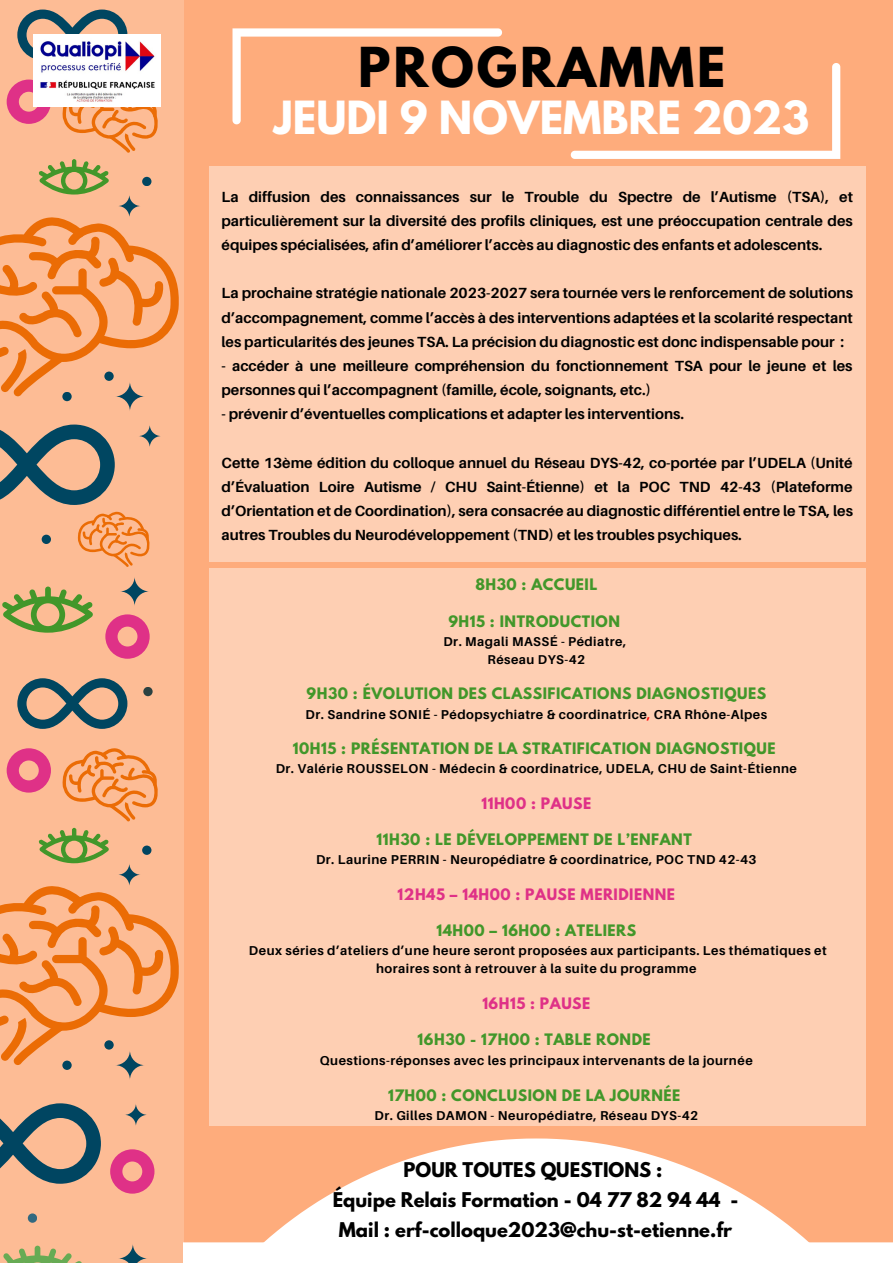
<style>
.page{position:relative;width:893px;height:1263px;background:#feac7c}
.page>*{position:absolute;margin:0;border:0;box-sizing:border-box;transform-origin:0 0}
.t1{font:700 48.75px "League Spartan";letter-spacing:.06em;color:#000}
.t2{font:700 40.5px "League Spartan";color:#fff}
.t3{font:700 18px/29.8px "League Spartan";color:#000;text-align:center}
.t4{font:700 14.7px/24.2px "Aileron";color:#000;text-align:justify}
.t5{font:700 14.02px "League Spartan";letter-spacing:.035em;color:#42972a}
.t6{font:700 14.02px "League Spartan";letter-spacing:.035em;color:#df3187}
.t7{font:700 12.83px/18px "Aileron";letter-spacing:.035em;color:#000;text-align:center}
.s1{color:#f00}
</style>
<div class="page">
<div style="left:0;top:0;width:158px;height:1263px;background:#fdbc95"></div>
<svg style="left:7px;top:0;width:177px;height:1263px"></svg>
<svg style="left:124px;top:1103px;width:23px;height:23px"></svg>
<svg style="left:118px;top:1243px;width:30px;height:20px"></svg>
<svg style="left:0;top:1103px;width:101px;height:81px"></svg>
<svg style="left:39px;top:159px;width:70px;height:36px"></svg>
<svg style="left:62px;top:107px;width:96px;height:46px"></svg>
<svg style="left:0;top:217px;width:179px;height:179px"></svg>
<svg style="left:2px;top:586px;width:91px;height:47px"></svg>
<svg style="left:78px;top:512px;width:72px;height:55px"></svg>
<svg style="left:7px;top:80px;width:44px;height:44px"></svg>
<svg style="left:105px;top:614px;width:45px;height:45px"></svg>
<div style="left:142px;top:177px;width:9px;height:9px;background:#004661;border-radius:50%"></div>
<div style="left:62px;top:392px;width:10px;height:9px;background:#004560;border-radius:50%"></div>
<div style="left:42px;top:535px;width:9px;height:9px;background:#004661;border-radius:50%"></div>
<svg style="left:118px;top:194px;width:23px;height:24px"></svg>
<svg style="left:138px;top:424px;width:23px;height:24px"></svg>
<div style="left:104px;top:372px;width:10px;height:9px;background:#004560;border-radius:50%"></div>
<svg style="left:115px;top:381px;width:30px;height:30px"></svg>
<svg style="left:120px;top:576px;width:29px;height:30px"></svg>
<svg style="left:0;top:424px;width:115px;height:81px"></svg>
<svg style="left:17px;top:10px;width:110px;height:50px"></svg>
<svg style="left:39px;top:828px;width:70px;height:35px"></svg>
<svg style="left:62px;top:748px;width:96px;height:73px"></svg>
<svg style="left:0;top:886px;width:179px;height:179px"></svg>
<svg style="left:7px;top:748px;width:44px;height:45px"></svg>
<div style="left:142px;top:845px;width:9px;height:10px;background:#004561;border-radius:50%"></div>
<div style="left:143px;top:687px;width:10px;height:9px;background:#2b4141;border-radius:50%"></div>
<div style="left:62px;top:1060px;width:10px;height:10px;background:#004560;border-radius:50%"></div>
<svg style="left:118px;top:863px;width:23px;height:23px"></svg>
<div style="left:104px;top:1040px;width:10px;height:9px;background:#004560;border-radius:50%"></div>
<svg style="left:115px;top:1050px;width:30px;height:30px"></svg>
<svg style="left:17px;top:678px;width:110px;height:51px"></svg>
<svg style="left:110px;top:1149px;width:44px;height:44px"></svg>
<div style="left:209px;top:166px;width:656px;height:396px;background:#fecfb3"></div>
<svg style="left:232px;top:28px;width:608px;height:131px"></svg>
<svg style="left:264px;top:1138px;width:545px;height:104px;fill:#fff"></svg>
<div style="left:183px;top:1242px;width:710px;height:21px;background:#fff"></div>
<div style="left:209px;top:569px;width:656px;height:557px;background:#fecfb3"></div>
<img style="left:33px;top:35px;width:128px;height:72px">
<p class="t1" style="left:358px;top:43px;width:369px">PROGRAMME</p>
<p class="t2" style="left:274px;top:98px;width:537px">JEUDI 9 NOVEMBRE 2023</p>
<p class="t4" style="left:221px;top:184px;width:633px">La diffusion des connaissances sur le Trouble du Spectre de l’Autisme (TSA), et particulièrement sur la diversité des profils cliniques, est une préoccupation centrale des équipes spécialisées, afin d’améliorer l’accès au diagnostic des enfants et adolescents.</p>
<p class="t4" style="left:221px;top:281px;width:633px">La prochaine stratégie nationale 2023-2027 sera tournée vers le renforcement de solutions d’accompagnement, comme l’accès à des interventions adaptées et la scolarité respectant les particularités des jeunes TSA. La précision du diagnostic est donc indispensable pour :</p>
<p class="t4" style="left:221px;top:353px;width:632px">- accéder à une meilleure compréhension du fonctionnement TSA pour le jeune et les personnes qui l’accompagnent (famille, école, soignants, etc.)</p>
<p class="t4" style="left:221px;top:402px;width:464px">- prévenir d’éventuelles complications et adapter les interventions.</p>
<p class="t4" style="left:221px;top:450px;width:633px">Cette 13ème édition du colloque annuel du Réseau DYS-42, co-portée par l’UDELA (Unité d’Évaluation Loire Autisme / CHU Saint-Étienne) et la POC TND 42-43 (Plateforme d’Orientation et de Coordination), sera consacrée au diagnostic différentiel entre le TSA, les autres Troubles du Neurodéveloppement (TND) et les troubles psychiques.</p>
<p class="t5" style="left:475px;top:578px;width:124px">8H30 : ACCUEIL</p>
<p class="t5" style="left:448px;top:614px;width:173px">9H15 : INTRODUCTION</p>
<p class="t7" style="left:443px;top:632px;width:184px">Dr. Magali MASSÉ - Pédiatre,</p>
<p class="t7" style="left:487px;top:650px;width:99px">Réseau DYS-42</p>
<p class="t5" style="left:307px;top:687px;width:461px">9H30 : ÉVOLUTION DES CLASSIFICATIONS DIAGNOSTIQUES</p>
<p class="t7" style="left:306px;top:705px;width:463px">Dr. Sandrine SONIÉ - Pédopsychiatre &amp; coordinatrice<span class="s1">,</span> CRA Rhône-Alpes</p>
<p class="t5" style="left:293px;top:741px;width:484px">10H15 : PRÉSENTATION DE LA STRATIFICATION DIAGNOSTIQUE</p>
<p class="t7" style="left:276px;top:759px;width:523px">Dr. Valérie ROUSSELON - Médecin &amp; coordinatrice, UDELA, CHU de Saint-Étienne</p>
<p class="t6" style="left:481px;top:796px;width:111px">11H00 : PAUSE</p>
<p class="t5" style="left:376px;top:832px;width:317px">11H30 : LE DÉVELOPPEMENT DE L’ENFANT</p>
<p class="t7" style="left:316px;top:850px;width:442px">Dr. Laurine PERRIN - Neuropédiatre &amp; coordinatrice, POC TND 42-43</p>
<p class="t6" style="left:398px;top:887px;width:279px">12H45 – 14H00 : PAUSE MERIDIENNE</p>
<p class="t5" style="left:436px;top:924px;width:201px">14H00 – 16H00 : ATELIERS</p>
<p class="t7" style="left:249px;top:942px;width:579px">Deux séries d’ateliers d’une heure seront proposées aux participants. Les thématiques et horaires sont à retrouver à la suite du programme</p>
<p class="t6" style="left:482px;top:996px;width:109px">16H15 : PAUSE</p>
<p class="t5" style="left:418px;top:1033px;width:234px">16H30 - 17H00 : TABLE RONDE</p>
<p class="t7" style="left:320px;top:1051px;width:434px">Questions-réponses avec les principaux intervenants de la journée</p>
<p class="t5" style="left:388px;top:1088px;width:294px">17H00 : CONCLUSION DE LA JOURNÉE</p>
<p class="t7" style="left:374px;top:1106px;width:325px">Dr. Gilles DAMON - Neuropédiatre, Réseau DYS-42</p>
<p class="t3" style="left:403px;top:1157px;width:260px">POUR TOUTES QUESTIONS :</p>
<p class="t3" style="left:333px;top:1187px;width:407px">Équipe Relais Formation - 04 77 82 94 44 -<br>Mail : erf-colloque2023@chu-st-etienne.fr</p>
</div>
